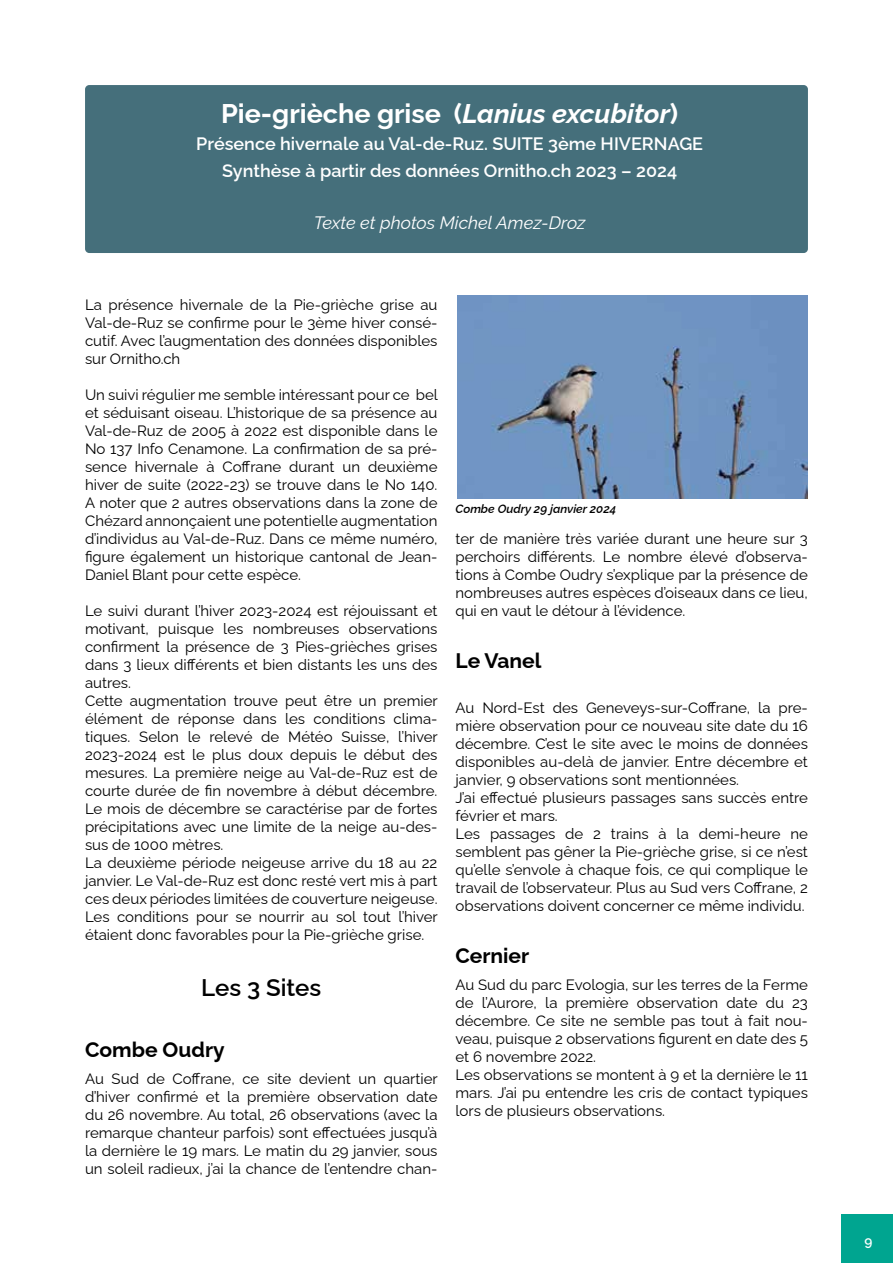
<style>
.page{position:relative;width:893px;height:1263px;background:#fff}
.page>*{position:absolute;margin:0;border:0;box-sizing:border-box;transform-origin:0 0}
.t1{font:700 27px "Raleway";color:#fff}
.t2{font:600 24px "Raleway";color:#000}
.t3{font:700 21px "Raleway";color:#000}
.t4{font:600 18px/27px "Raleway";color:#fff;text-align:center}
.t5{font:italic 18px "Raleway";color:#fff}
.t6{font:15px/18px "Raleway";color:#000;text-align:justify}
.t7{font:600 13.5px "Raleway";color:#fff}
.t8{font:italic 600 12px "Raleway";color:#000}
.s1{font-style:italic}
</style>
<div class="page">
<div style="left:842px;top:1214px;width:51px;height:49px;background:#00a590"></div>
<div style="left:85px;top:85px;width:723px;height:168px;background:#456f7b;border-radius:4px"></div>
<img style="left:457px;top:296px;width:351px;height:203px">
<h1 class="t1" style="left:221px;top:93px;width:459px">Pie-grièche grise (<span class="s1">Lanius excubitor</span>)</h1>
<p class="t4" style="left:196px;top:129px;width:508px">Présence hivernale au Val-de-Ruz. SUITE 3ème HIVERNAGE<br>Synthèse à partir des données Ornitho.ch 2023 – 2024</p>
<p class="t5" style="left:314px;top:208px;width:273px">Texte et photos Michel Amez-Droz</p>
<p class="t6" style="left:85px;top:294px;width:354px">La présence hivernale de la Pie-grièche grise au Val-de-Ruz se confirme pour le 3ème hiver consé&shy;cutif. Avec l’augmentation des données disponibles sur Ornitho.ch</p>
<p class="t6" style="left:85px;top:384px;width:354px">Un suivi régulier me semble intéressant pour ce bel et séduisant oiseau. L’historique de sa présence au Val-de-Ruz de 2005 à 2022 est disponible dans le No 137 Info Cenamone. La confirmation de sa pré&shy;sence hivernale à Coffrane durant un deuxième hiver de suite (2022-23) se trouve dans le No 140.<br>A noter que 2 autres observations dans la zone de Chézard annonçaient une potentielle augmentation d’individus au Val-de-Ruz. Dans ce même numéro, figure également un historique cantonal de Jean-Daniel Blant pour cette espèce.</p>
<p class="t6" style="left:85px;top:600px;width:354px;text-align:left">Le suivi durant l’hiver 2023-2024 est réjouissant et motivant, puisque les nombreuses observations confirment la présence de 3 Pies-grièches grises dans 3 lieux différents et bien distants les uns des autres.<br>Cette augmentation trouve peut être un premier élément de réponse dans les conditions clima&shy;tiques. Selon le relevé de Météo Suisse, l’hiver 2023-2024 est le plus doux depuis le début des mesures. La première neige au Val-de-Ruz est de courte durée de fin novembre à début décembre.<br>Le mois de décembre se caractérise par de fortes précipitations avec une limite de la neige au-des&shy;sus de 1000 mètres.<br>La deuxième période neigeuse arrive du 18 au 22 janvier. Le Val-de-Ruz est donc resté vert mis à part ces deux périodes limitées de couverture neigeuse.<br>Les conditions pour se nourrir au sol tout l’hiver étaient donc favorables pour la Pie-grièche grise.</p>
<h2 class="t2" style="left:201px;top:968px;width:122px">Les 3 Sites</h2>
<h3 class="t3" style="left:85px;top:1033px;width:141px">Combe Oudry</h3>
<p class="t6" style="left:85px;top:1068px;width:354px">Au Sud de Coffrane, ce site devient un quartier d’hiver confirmé et la première observation date du 26 novembre. Au total, 26 observations (avec la remarque chanteur parfois) sont effectuées jusqu’à la dernière le 19 mars. Le matin du 29 janvier, sous un soleil radieux, j’ai la chance de l’entendre chan-</p>
<p class="t8" style="left:455px;top:499px;width:162px">Combe Oudry 29 janvier 2024</p>
<p class="t6" style="left:455px;top:528px;width:354px">ter de manière très variée durant une heure sur 3 perchoirs différents. Le nombre élevé d’observa&shy;tions à Combe Oudry s’explique par la présence de nombreuses autres espèces d’oiseaux dans ce lieu, qui en vaut le détour à l’évidence.</p>
<h3 class="t3" style="left:455px;top:644px;width:88px">Le Vanel</h3>
<p class="t6" style="left:455px;top:697px;width:354px;text-align:left">Au Nord-Est des Geneveys-sur-Coffrane, la pre&shy;mière observation pour ce nouveau site date du 16 décembre. C’est le site avec le moins de données disponibles au-delà de janvier. Entre décembre et janvier, 9 observations sont mentionnées.<br>J’ai effectué plusieurs passages sans succès entre février et mars.<br>Les passages de 2 trains à la demi-heure ne semblent pas gêner la Pie-grièche grise, si ce n’est qu’elle s’envole à chaque fois, ce qui complique le travail de l’observateur. Plus au Sud vers Coffrane, 2 observations doivent concerner ce même individu.</p>
<h3 class="t3" style="left:455px;top:939px;width:75px">Cernier</h3>
<p class="t6" style="left:455px;top:974px;width:354px;text-align:left">Au Sud du parc Evologia, sur les terres de la Ferme de l’Aurore, la première observation date du 23 décembre. Ce site ne semble pas tout à fait nou&shy;veau, puisque 2 observations figurent en date des 5 et 6 novembre 2022.<br>Les observations se montent à 9 et la dernière le 11 mars. J’ai pu entendre les cris de contact typiques lors de plusieurs observations.</p>
<p class="t7" style="left:864px;top:1230px;width:9px">9</p>
</div>
